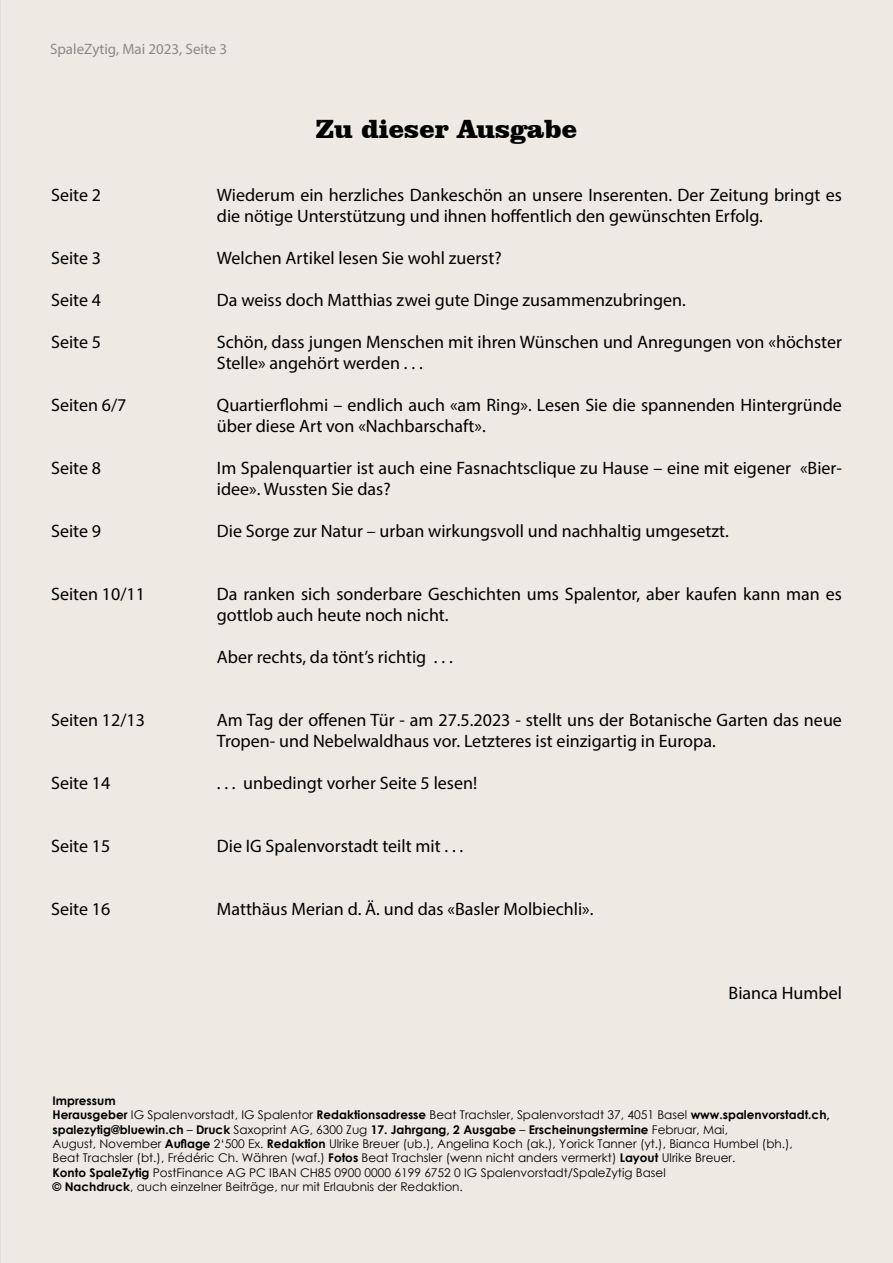
<style>
.page{position:relative;width:893px;height:1263px;background:#fff}
.page>*{position:absolute;margin:0;border:0;box-sizing:border-box;transform-origin:0 0}
.t1{font:900 27px "Clarendon BT";color:#000200}
.t2{font:18px/21px "Myriad Pro";color:#000}
.t3{font:15px "Myriad Pro";color:#918688}
.t4{font:12px/14.4px "Century Gothic";color:#000}
.s1{font-weight:700}
</style>
<div class="page">
<p class="t3" style="left:50px;top:40px;width:179px">SpaleZytig, Mai 2023, Seite 3</p>
<h1 class="t1" style="left:316px;top:112px;width:263px">Zu dieser Ausgabe</h1>
<p class="t2" style="left:51px;top:184px;width:52px">Seite 2</p>
<p class="t2" style="left:51px;top:247px;width:52px">Seite 3</p>
<p class="t2" style="left:51px;top:289px;width:52px">Seite 4</p>
<p class="t2" style="left:51px;top:331px;width:52px">Seite 5</p>
<p class="t2" style="left:51px;top:394px;width:77px">Seiten 6/7</p>
<p class="t2" style="left:51px;top:457px;width:52px">Seite 8</p>
<p class="t2" style="left:51px;top:520px;width:52px">Seite 9</p>
<p class="t2" style="left:51px;top:583px;width:95px">Seiten 10/11</p>
<p class="t2" style="left:51px;top:709px;width:95px">Seiten 12/13</p>
<p class="t2" style="left:51px;top:772px;width:61px">Seite 14</p>
<p class="t2" style="left:51px;top:835px;width:61px">Seite 15</p>
<p class="t2" style="left:51px;top:898px;width:61px">Seite 16</p>
<p class="t2" style="left:217px;top:184px;width:627px">Wiederum ein herzliches Dankeschön an unsere Inserenten. Der Zeitung bringt es die nötige Unterstützung und ihnen hoffentlich den gewünschten Erfolg.</p>
<p class="t2" style="left:217px;top:247px;width:286px">Welchen Artikel lesen Sie wohl zuerst?</p>
<p class="t2" style="left:217px;top:289px;width:470px">Da weiss doch Matthias zwei gute Dinge zusammenzubringen.</p>
<p class="t2" style="left:217px;top:331px;width:626px">Schön, dass jungen Menschen mit ihren Wünschen und Anregungen von «höchster<br>Stelle» angehört werden . . .</p>
<p class="t2" style="left:217px;top:394px;width:627px">Quartierflohmi – endlich auch «am Ring». Lesen Sie die spannenden Hintergründe über diese Art von «Nachbarschaft».</p>
<p class="t2" style="left:217px;top:457px;width:627px">Im Spalenquartier ist auch eine Fasnachtsclique zu Hause – eine mit eigener «Bier&shy;idee». Wussten Sie das?</p>
<p class="t2" style="left:217px;top:520px;width:514px">Die Sorge zur Natur – urban wirkungsvoll und nachhaltig umgesetzt.</p>
<p class="t2" style="left:217px;top:583px;width:627px">Da ranken sich sonderbare Geschichten ums Spalentor, aber kaufen kann man es gottlob auch heute noch nicht.</p>
<p class="t2" style="left:217px;top:646px;width:237px">Aber rechts, da tönt’s richtig . . .</p>
<p class="t2" style="left:217px;top:709px;width:627px">Am Tag der offenen Tür - am 27.5.2023 - stellt uns der Botanische Garten das neue<br>Tropen- und Nebelwaldhaus vor. Letzteres ist einzigartig in Europa.</p>
<p class="t2" style="left:217px;top:772px;width:262px">. . . unbedingt vorher Seite 5 lesen!</p>
<p class="t2" style="left:217px;top:835px;width:248px">Die IG Spalenvorstadt teilt mit . . .</p>
<p class="t2" style="left:217px;top:898px;width:378px">Matthäus Merian d. Ä. und das «Basler Molbiechli».</p>
<p class="t2" style="left:729px;top:982px;width:115px">Bianca Humbel</p>
<p class="t4" style="left:53px;top:1093px;width:779px"><span class="s1">Impressum<br>Herausgeber</span> IG Spalenvorstadt, IG Spalentor <span class="s1">Redaktionsadresse</span> Beat Trachsler, Spalenvorstadt 37, 4051 Basel <span class="s1">www.spalenvorstadt.ch, spalezytig@bluewin.ch</span> – <span class="s1">Druck</span> Saxoprint AG, 6300 Zug <span class="s1">17. Jahrgang, 2 Ausgabe</span> – <span class="s1">Erscheinungstermine</span> Februar, Mai,<br>August, November <span class="s1">Auflage</span> 2‘500 Ex. <span class="s1">Redaktion</span> Ulrike Breuer (ub.), Angelina Koch (ak.), Yorick Tanner (yt.), Bianca Humbel (bh.),<br>Beat Trachsler (bt.), Frédéric Ch. Währen (waf.) <span class="s1">Fotos</span> Beat Trachsler (wenn nicht anders vermerkt) <span class="s1">Layout</span> Ulrike Breuer.<br><span class="s1">Konto SpaleZytig</span> PostFinance AG PC IBAN CH85 0900 0000 6199 6752 0 IG Spalenvorstadt/SpaleZytig Basel<br><span class="s1">© Nachdruck</span>, auch einzelner Beiträge, nur mit Erlaubnis der Redaktion.</p>
</div>
